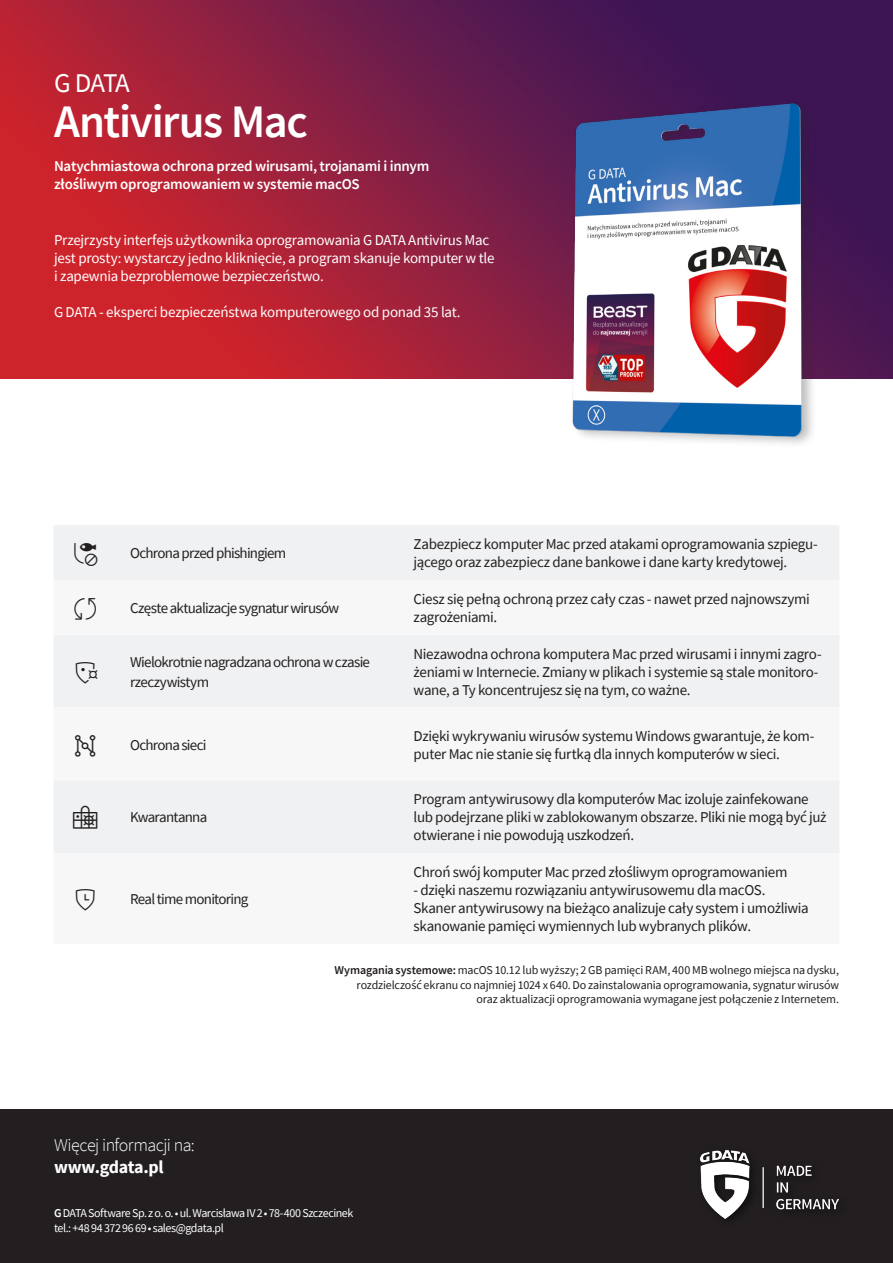
<style>
.page{position:relative;width:893px;height:1263px;background:#fff}
.page>*{position:absolute;margin:0;border:0;box-sizing:border-box;transform-origin:0 0}
.t1{font:600 46.5px "Source Sans Pro";letter-spacing:-.03em;color:#fff}
.t2{font:27px "Source Sans Pro";color:#fff}
.t3{font:300 18px "Source Sans Pro";letter-spacing:-.03em;color:#fff}
.t4{font:700 18px "Source Sans Pro";letter-spacing:-.025em;color:#fff}
.Regular-5_6-l-K100{font:15px/18px "Source Sans Pro";letter-spacing:-.025em;color:#231f20}
.t5{font:15px/18px "Source Sans Pro";letter-spacing:-.02em;color:#fff}
.Regular-5_6-l-K100-2{font:15px "Source Sans Pro";letter-spacing:-.05em;color:#231f20}
.t6{font:600 15px/18px "Source Sans Pro";letter-spacing:-.015em;color:#fff}
.Regular-5_6-l-K100-3{font:12px/14.4px "Source Sans Pro";letter-spacing:-.015em;color:#231f20;text-align:right}
.Regular-5_6-l-K100-4{font:12px/14.4px "Source Sans Pro";letter-spacing:-.04em;color:#fff}
.s1{font-weight:600}
</style>
<div class="page">
<img style="left:0;top:0;width:893px;height:378px">
<div style="left:0;top:1110px;width:893px;height:153px;background:#231f20"></div>
<img style="left:531px;top:86px;width:313px;height:358px">
<img style="left:701px;top:1151px;width:138px;height:68px">
<div style="left:54px;top:525px;width:785px;height:55px;background:#f0f1f2"></div>
<div style="left:54px;top:635px;width:785px;height:218px;background:#f0f1f2"></div>
<svg style="left:75px;top:543px;width:23px;height:23px"></svg>
<svg style="left:76px;top:662px;width:22px;height:21px"></svg>
<svg style="left:75px;top:735px;width:21px;height:21px"></svg>
<svg style="left:73px;top:806px;width:25px;height:23px"></svg>
<p class="t2" style="left:54px;top:66px;width:77px">G DATA</p>
<p class="t1" style="left:54px;top:91px;width:256px">Antivirus Mac</p>
<p class="t6" style="left:54px;top:157px;width:377px">Natychmiastowa ochrona przed wirusami, trojanami i innym złośliwym oprogramowaniem w systemie macOS</p>
<p class="t5" style="left:54px;top:231px;width:442px">Przejrzysty interfejs użytkownika oprogramowania G DATA Antivirus Mac jest prosty: wystarczy jedno kliknięcie, a program skanuje komputer w tle i zapewnia bezproblemowe bezpieczeństwo.</p>
<p class="t5" style="left:54px;top:303px;width:408px">G DATA - eksperci bezpieczeństwa komputerowego od ponad 35 lat.</p>
<p class="Regular-5_6-l-K100-2" style="left:130px;top:544px;width:158px">Ochrona przed phishingiem</p>
<p class="Regular-5_6-l-K100" style="left:414px;top:535px;width:406px">Zabezpiecz komputer Mac przed atakami oprogramowania szpiegu&shy;jącego oraz zabezpiecz dane bankowe i dane karty kredytowej.</p>
<p class="Regular-5_6-l-K100-2" style="left:130px;top:598px;width:211px">Częste aktualizacje sygnatur wirusów</p>
<p class="Regular-5_6-l-K100" style="left:414px;top:590px;width:398px">Ciesz się pełną ochroną przez cały czas - nawet przed najnowszymi zagrożeniami.</p>
<p class="Regular-5_6-l-K100-2" style="left:130px;top:652px;width:241px">Wielokrotnie nagradzana ochrona w czasie</p>
<p class="Regular-5_6-l-K100" style="left:130px;top:673px;width:80px">rzeczywistym</p>
<p class="Regular-5_6-l-K100" style="left:414px;top:645px;width:410px">Niezawodna ochrona komputera Mac przed wirusami i innymi zagro&shy;żeniami w Internecie. Zmiany w plikach i systemie są stale monitoro&shy;wane, a Ty koncentrujesz się na tym, co ważne.</p>
<p class="Regular-5_6-l-K100-2" style="left:130px;top:735px;width:78px">Ochrona sieci</p>
<p class="Regular-5_6-l-K100" style="left:414px;top:726px;width:402px">Dzięki wykrywaniu wirusów systemu Windows gwarantuje, że kom&shy;puter Mac nie stanie się furtką dla innych komputerów w sieci.</p>
<p class="Regular-5_6-l-K100-2" style="left:130px;top:808px;width:79px">Kwarantanna</p>
<p class="Regular-5_6-l-K100-2" style="left:130px;top:889px;width:120px">Real time monitoring</p>
<p class="Regular-5_6-l-K100" style="left:414px;top:790px;width:415px">Program antywirusowy dla komputerów Mac izoluje zainfekowane lub podejrzane pliki w zablokowanym obszarze. Pliki nie mogą być już otwierane i nie powodują uszkodzeń.</p>
<p class="Regular-5_6-l-K100" style="left:414px;top:863px;width:375px">Chroń swój komputer Mac przed złośliwym oprogramowaniem</p>
<p class="Regular-5_6-l-K100" style="left:414px;top:881px;width:397px">- dzięki naszemu rozwiązaniu antywirusowemu dla macOS.<br>Skaner antywirusowy na bieżąco analizuje cały system i umożliwia skanowanie pamięci wymiennych lub wybranych plików.</p>
<p class="Regular-5_6-l-K100-3" style="left:335px;top:963px;width:506px"><span class="s1">Wymagania systemowe:</span> macOS 10.12 lub wyższy; 2 GB pamięci RAM, 400 MB wolnego miejsca na dysku, rozdzielczość ekranu co najmniej 1024 x 640. Do zainstalowania oprogramowania, sygnatur wirusów oraz aktualizacji oprogramowania wymagane jest połączenie z Internetem.</p>
<p class="t3" style="left:54px;top:1134px;width:142px">Więcej informacji na:</p>
<p class="t4" style="left:54px;top:1154px;width:111px">www.gdata.pl</p>
<p class="Regular-5_6-l-K100-4" style="left:54px;top:1206px;width:301px"><span class="s1">G</span> DATA Software Sp. z o. o. • ul. Warcisława IV 2 • 78-400 Szczecinek tel.: +48 94 372 96 69 • sales@gdata.pl</p>
</div>
